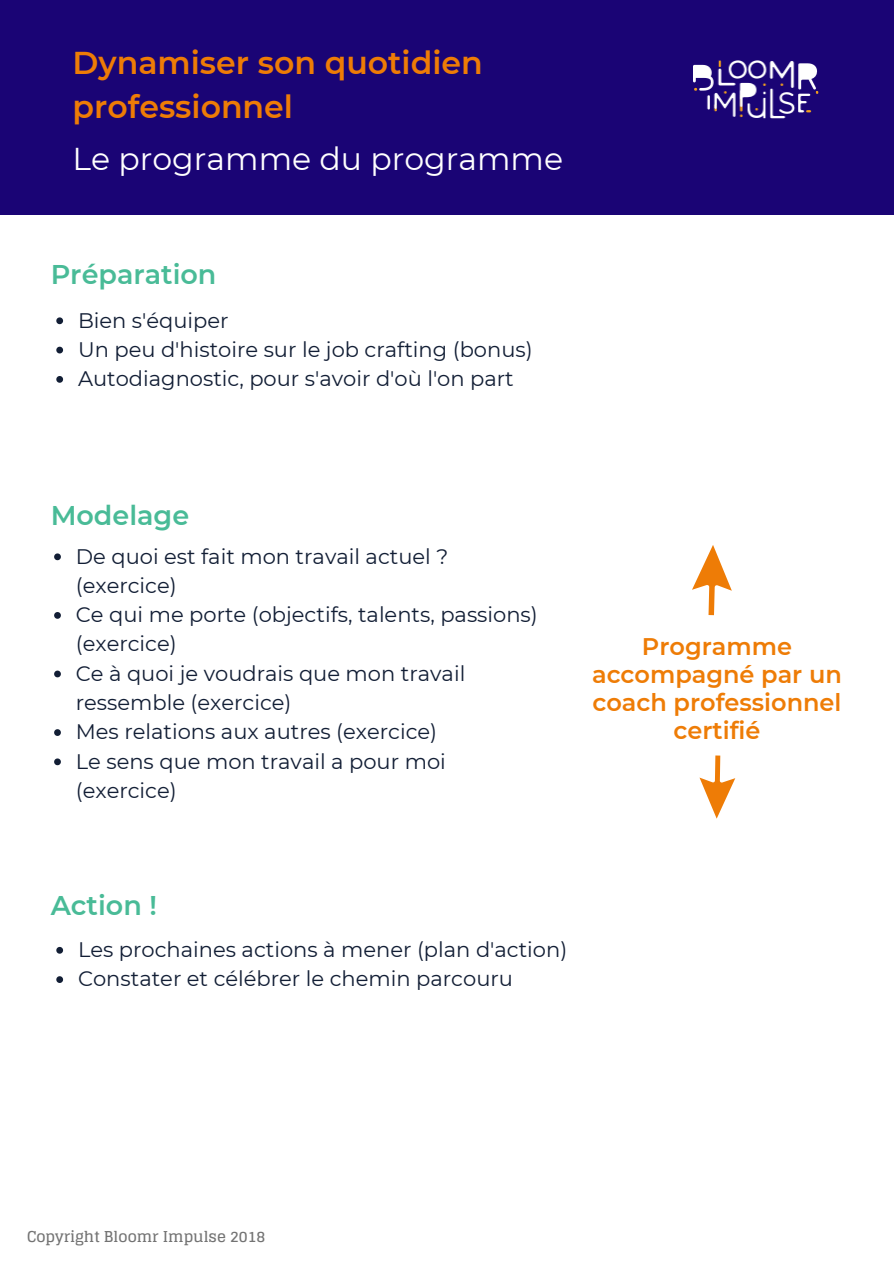
<style>
.page{position:relative;width:894px;height:1264px;background:#fff}
.page>*{position:absolute;margin:0;border:0;box-sizing:border-box;transform-origin:0 0}
.t1{font:600 31.5px/44px "Montserrat";color:#ee7c06}
.t2{font:31.5px "Montserrat";color:#fff}
.t3{font:600 27px "Montserrat";color:#49bb97}
.t4{font:600 24px/28.2px "Montserrat";color:#ee7c06;text-align:center}
.t5{font:21px/29.2px "Montserrat";color:#121e35}
.t6{font:700 15px "Glegoo";color:#737373}
</style>
<div class="page">
<div style="left:0;top:0;width:893px;height:214px;background:#1a0475"></div>
<svg style="left:56px;top:317px;width:7px;height:7px"></svg>
<svg style="left:56px;top:347px;width:7px;height:6px"></svg>
<svg style="left:56px;top:376px;width:7px;height:7px"></svg>
<svg style="left:56px;top:946px;width:7px;height:7px"></svg>
<svg style="left:56px;top:976px;width:7px;height:6px"></svg>
<svg style="left:692px;top:545px;width:40px;height:71px"></svg>
<svg style="left:699px;top:755px;width:37px;height:64px"></svg>
<svg style="left:54px;top:553px;width:7px;height:7px"></svg>
<svg style="left:54px;top:612px;width:7px;height:6px"></svg>
<svg style="left:54px;top:670px;width:7px;height:7px"></svg>
<svg style="left:54px;top:729px;width:7px;height:7px"></svg>
<svg style="left:54px;top:758px;width:7px;height:7px"></svg>
<img style="left:693px;top:60px;width:126px;height:59px">
<h1 class="t1" style="left:72px;top:41px;width:411px">Dynamiser son quotidien professionnel</h1>
<h1 class="t2" style="left:72px;top:139px;width:492px">Le programme du programme</h1>
<p class="t3" style="left:51px;top:258px;width:167px">Préparation</p>
<p class="t5" style="left:78px;top:305px;width:456px">Bien s'équiper<br>Un peu d'histoire sur le job crafting (bonus)<br>Autodiagnostic, pour s'avoir d'où l'on part</p>
<p class="t3" style="left:51px;top:498px;width:140px">Modelage</p>
<p class="t5" style="left:76px;top:541px;width:463px">De quoi est fait mon travail actuel ? (exercice)<br>Ce qui me porte (objectifs, talents, passions) (exercice)<br>Ce à quoi je voudrais que mon travail ressemble (exercice)<br>Mes relations aux autres (exercice)<br>Le sens que mon travail a pour moi (exercice)</p>
<p class="t4" style="left:592px;top:632px;width:251px">Programme accompagné par un coach professionnel certifié</p>
<p class="t3" style="left:51px;top:888px;width:108px">Action !</p>
<p class="t5" style="left:78px;top:934px;width:490px">Les prochaines actions à mener (plan d'action)<br>Constater et célébrer le chemin parcouru</p>
<p class="t6" style="left:27px;top:1228px;width:240px">Copyright Bloomr Impulse 2018</p>
</div>
